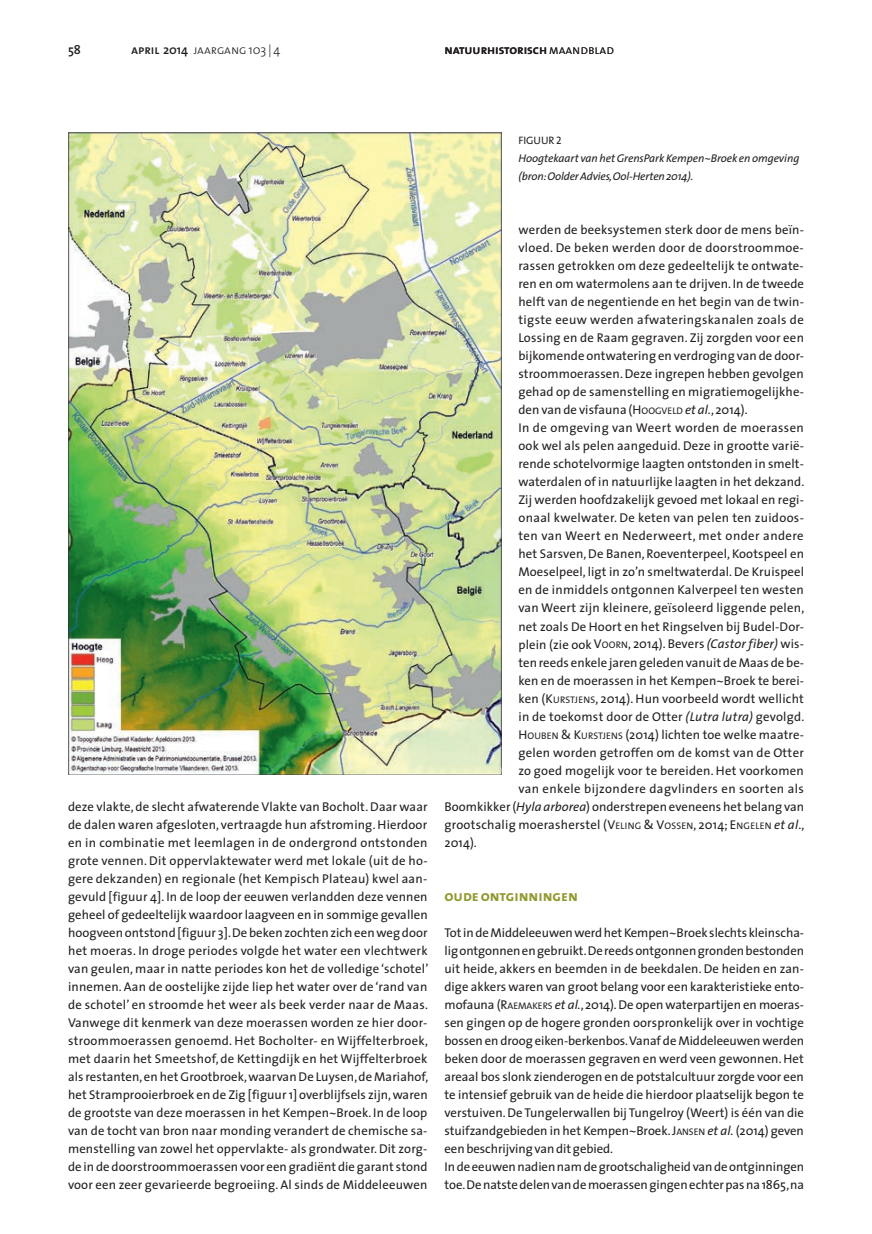
<style>
.page{position:relative;width:872px;height:1234px;background:#fff}
.page>*{position:absolute;margin:0;border:0;box-sizing:border-box;transform-origin:0 0}
.t1{font:15px "The Sans Bold Caps";letter-spacing:-.005em;color:#91992f}
.t2{font:12.75px/18px "The Sans";letter-spacing:.01em;color:#231f20}
.t3{font:12.75px "The Sans";letter-spacing:.03em;color:#231f20}
.t4{font:12.75px "The Sans";letter-spacing:.035em;color:#231f20}
.t5{font:12.75px "The Sans Semi Bold Caps";letter-spacing:-.005em;color:#231f20}
.t6{font:12.75px "The Sans Light Caps";letter-spacing:-.005em;color:#231f20}
.t7{font:600 12.75px "The Sans";color:#231f20}
.t8{font:italic 11.25px/18px "The Sans";letter-spacing:-.005em;color:#231f20}
.t9{font:10.8px "The Sans Caps";letter-spacing:-.005em;color:#231f20}
.s1{font-family:"The Sans Semi Bold Caps"}
.s2{font-family:"The Sans";font-weight:600}
.s3{font-family:"The Sans";font-weight:300}
.s4{font-family:"The Sans Light Caps"}
.s5{font-style:inherit}
.s6{font-size:9.6px}
.s7{font-style:italic}
</style>
<div class="page">
<img style="left:68px;top:132px;width:434px;height:642px">
<p class="t7" style="left:68px;top:39px;width:14px">58</p>
<p class="t6" style="left:131px;top:39px;width:151px"><span class="s1">april</span> <span class="s2">2014</span> jaargang <span class="s3">103 | 4</span></p>
<p class="t5" style="left:444px;top:39px;width:171px">natuurhistorisch<span class="s4">maandblad</span></p>
<p class="t9" style="left:518px;top:131px;width:45px">FIGUUR 2</p>
<p class="t8" style="left:518px;top:149px;width:282px">Hoogtekaart van het GrensPark Kempen~Broek en omgeving (bron: Oolder Advies, Ool-Herten 2014).</p>
<p class="t2" style="left:68px;top:796px;width:362px;text-align:justify">deze vlakte, de slecht afwaterende Vlakte van Bocholt. Daar waar de dalen waren afgesloten, vertraagde hun afstroming. Hierdoor en in combinatie met leemlagen in de ondergrond ontstonden grote vennen. Dit oppervlaktewater werd met lokale (uit de ho&shy;gere dekzanden) en regionale (het Kempisch Plateau) kwel aan&shy;gevuld [figuur 4]. In de loop der eeuwen verlandden deze vennen geheel of gedeeltelijk waardoor laagveen en in sommige gevallen hoogveen ontstond [figuur 3]. De beken zochten zich een weg door het moeras. In droge periodes volgde het water een vlechtwerk van geulen, maar in natte periodes kon het de volledige ‘schotel’ innemen. Aan de oostelijke zijde liep het water over de ‘rand van de schotel’ en stroomde het weer als beek verder naar de Maas.<br>Vanwege dit kenmerk van deze moerassen worden ze hier door&shy;stroommoerassen genoemd. Het Bocholter- en Wijffelterbroek, met daarin het Smeetshof, de Kettingdijk en het Wijffelterbroek als restanten, en het Grootbroek, waarvan De Luysen, de Mariahof, het Stramprooierbroek en de Zig [figuur 1] overblijfsels zijn, waren de grootste van deze moerassen in het Kempen~Broek. In de loop van de tocht van bron naar monding verandert de chemische sa&shy;menstelling van zowel het oppervlakte- als grondwater. Dit zorg&shy;de in de doorstroommoerassen voor een gradiënt die garant stond voor een zeer gevarieerde begroeiing. Al sinds de Middeleeuwen</p>
<p class="t2" style="left:518px;top:220px;width:287px">werden de beeksystemen sterk door de mens beïn-</p>
<p class="t2" style="left:518px;top:238px;width:287px">vloed. De beken werden door de doorstroommoe-</p>
<p class="t2" style="left:518px;top:256px;width:287px">rassen getrokken om deze gedeeltelijk te ontwate-</p>
<p class="t2" style="left:518px;top:274px;width:287px">ren en om watermolens aan te drijven. In de tweede</p>
<p class="t2" style="left:518px;top:292px;width:287px">helft van de negentiende en het begin van de twin-</p>
<p class="t3" style="left:518px;top:309px;width:287px">tigste eeuw werden afwateringskanalen zoals de</p>
<p class="t2" style="left:518px;top:328px;width:287px">Lossing en de Raam gegraven. Zij zorgden voor een</p>
<p class="t2" style="left:518px;top:346px;width:287px">bijkomende ontwatering en verdroging van de door-</p>
<p class="t2" style="left:518px;top:364px;width:287px">stroommoerassen. Deze ingrepen hebben gevolgen</p>
<p class="t2" style="left:518px;top:382px;width:287px">gehad op de samenstelling en migratiemogelijkhe-</p>
<p class="t2" style="left:518px;top:400px;width:231px">den van de visfauna (<span class="s5">H</span><span class="s6">OOGVELD</span> <span class="s7">et al.</span>, 2014).</p>
<p class="t3" style="left:518px;top:417px;width:287px">In de omgeving van Weert worden de moerassen</p>
<p class="t2" style="left:518px;top:436px;width:287px">ook wel als pelen aangeduid. Deze in grootte varië-</p>
<p class="t2" style="left:518px;top:454px;width:287px">rende schotelvormige laagten ontstonden in smelt-</p>
<p class="t2" style="left:518px;top:472px;width:287px">waterdalen of in natuurlijke laagten in het dekzand.</p>
<p class="t2" style="left:518px;top:490px;width:287px">Zij werden hoofdzakelijk gevoed met lokaal en regi-</p>
<p class="t2" style="left:518px;top:508px;width:287px">onaal kwelwater. De keten van pelen ten zuidoos-</p>
<p class="t4" style="left:518px;top:525px;width:287px">ten van Weert en Nederweert, met onder andere</p>
<p class="t2" style="left:518px;top:544px;width:287px">het Sarsven, De Banen, Roeventerpeel, Kootspeel en</p>
<p class="t2" style="left:518px;top:562px;width:287px">Moeselpeel, ligt in zo’n smeltwaterdal. De Kruispeel</p>
<p class="t2" style="left:518px;top:580px;width:287px">en de inmiddels ontgonnen Kalverpeel ten westen</p>
<p class="t2" style="left:518px;top:598px;width:287px">van Weert zijn kleinere, geïsoleerd liggende pelen,</p>
<p class="t2" style="left:518px;top:616px;width:287px">net zoals De Hoort en het Ringselven bij Budel-Dor-</p>
<p class="t2" style="left:518px;top:634px;width:287px">plein (zie ook <span class="s5">V</span><span class="s6">OORN</span>, 2014). Bevers <span class="s7">(Castor fiber)</span> wis-</p>
<p class="t2" style="left:518px;top:652px;width:287px">ten reeds enkele jaren geleden vanuit de Maas de be-</p>
<p class="t2" style="left:518px;top:670px;width:287px">ken en de moerassen in het Kempen~Broek te berei-</p>
<p class="t2" style="left:518px;top:688px;width:287px">ken (<span class="s5">K</span><span class="s6">URSTJENS</span>, 2014). Hun voorbeeld wordt wellicht</p>
<p class="t2" style="left:518px;top:706px;width:287px">in de toekomst door de Otter <span class="s7">(Lutra lutra)</span> gevolgd.</p>
<p class="t2" style="left:518px;top:724px;width:287px"><span class="s5">H</span><span class="s6">OUBEN</span> <span class="s5">&amp; K</span><span class="s6">URSTJENS</span> (2014) lichten toe welke maatre-</p>
<p class="t2" style="left:518px;top:742px;width:287px">gelen worden getroffen om de komst van de Otter</p>
<p class="t2" style="left:518px;top:760px;width:287px">zo goed mogelijk voor te bereiden. Het voorkomen</p>
<p class="t3" style="left:518px;top:777px;width:287px">van enkele bijzondere dagvlinders en soorten als</p>
<p class="t2" style="left:444px;top:796px;width:361px">Boomkikker (<span class="s7">Hyla arborea</span>) onderstrepen eveneens het belang van</p>
<p class="t2" style="left:444px;top:814px;width:361px">grootschalig moerasherstel (<span class="s5">V</span><span class="s6">ELING</span> <span class="s5">&amp; V</span><span class="s6">OSSEN</span>, 2014; <span class="s5">E</span> <span class="s6">NGELEN</span> <span class="s7">et al</span><span class="s5">.</span>,</p>
<p class="t2" style="left:444px;top:832px;width:34px">2014).</p>
<p class="t1" style="left:444px;top:882px;width:135px">oude ontginningen</p>
<p class="t2" style="left:444px;top:922px;width:361px">Tot in de Middeleeuwen werd het Kempen~Broek slechts kleinscha&shy;lig ontgonnen en gebruikt. De reeds ontgonnen gronden bestonden uit heide, akkers en beemden in de beekdalen. De heiden en zan&shy;dige akkers waren van groot belang voor een karakteristieke ento&shy;mofauna (<span class="s5">R</span><span class="s6">AEMAKERS</span> <span class="s7">et al.</span>, 2014). De open waterpartijen en moeras&shy;sen gingen op de hogere gronden oorspronkelijk over in vochtige bossen en droog eiken-berkenbos. Vanaf de Middeleeuwen werden beken door de moerassen gegraven en werd veen gewonnen. Het areaal bos slonk zienderogen en de potstalcultuur zorgde voor een te intensief gebruik van de heide die hierdoor plaatselijk begon te verstuiven. De Tungelerwallen bij Tungelroy (Weert) is één van die stuifzandgebieden in het Kempen~Broek. <span class="s5">J</span><span class="s6">ANSEN</span> <span class="s7">et al.</span> (2014) geven een beschrijving van dit gebied.<br>In de eeuwen nadien nam de grootschaligheid van de ontginningen toe. De natste delen van de moerassen gingen echter pas na 1865, na</p>
</div>
